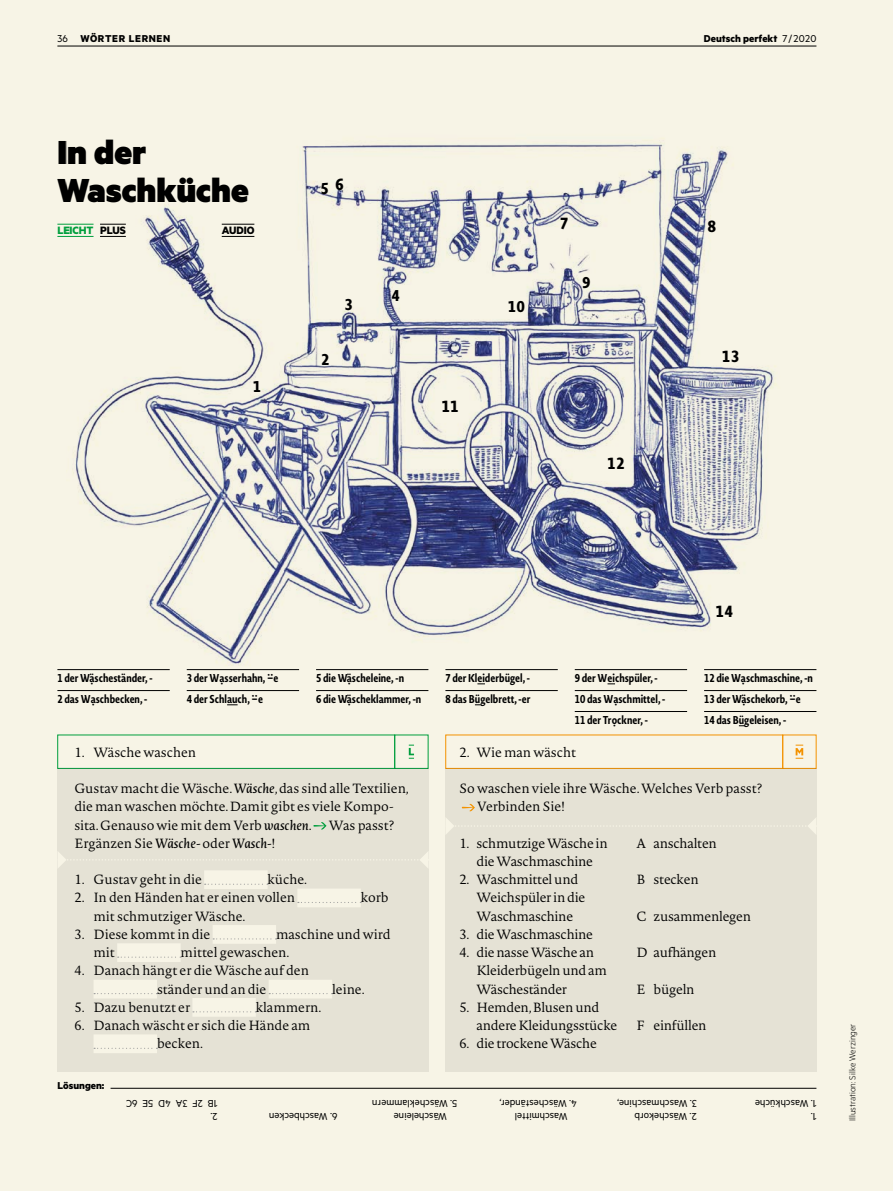
<style>
.page{position:relative;width:893px;height:1191px;background:#f7f4e6}
.page>*{position:absolute;margin:0;border:0;box-sizing:border-box;transform-origin:0 0}
.t1{font:900 37.5px/37.5px "Metric";color:#000}
.t2{font:700 21px "Novel Sans Cond Pro";color:#000}
.t3{font:700 20.4px "Novel Sans Cond Pro";color:#000}
.t4{font:300 13.2px/18.3px "Novel Pro";letter-spacing:-.005em;color:#000}
.t5{font:700 12px "Metric";letter-spacing:-.005em;color:#009e3d}
.t6{font:700 12px "Metric";letter-spacing:-.005em;color:#000}
.t7{font:700 11.25px/21px "Novel Sans Cond Glos";color:#000}
.t8{font:11.25px "Metric";color:#000}
.t9{font:700 11.25px "Metric";color:#000}
.t10{font:700 11.25px "Metric";letter-spacing:.06em;color:#000}
.t11{font:300 9.75px "Metric";color:#000}
.s1{font-weight:400}
.s2{color:#000}
.s3{font-family:"Novel Sans Cond Pro"}
.s4{font-weight:400;font-style:italic}
</style>
<div class="page">
<hr style="left:57px;top:46px;width:759px;height:1px;background:#000">
<svg style="left:796px;top:745px;width:7px;height:14px"></svg>
<svg style="left:409px;top:745px;width:5px;height:14px"></svg>
<div style="left:445px;top:768px;width:371px;height:303px;background:#e5e2d5"></div>
<svg style="left:445px;top:817px;width:372px;height:18px"></svg>
<div style="left:57px;top:768px;width:371px;height:303px;background:#e5e2d5"></div>
<svg style="left:462px;top:804px;width:13px;height:7px"></svg>
<hr style="left:111px;top:1088px;width:705px;height:1px;background:#000">
<div style="left:204px;top:870px;width:64px;height:19px;background:#f7f4e6"></div>
<div style="left:297px;top:888px;width:64px;height:19px;background:#f7f4e6"></div>
<div style="left:213px;top:925px;width:63px;height:18px;background:#f7f4e6"></div>
<div style="left:117px;top:943px;width:64px;height:19px;background:#f7f4e6"></div>
<div style="left:94px;top:979px;width:63px;height:19px;background:#f7f4e6"></div>
<div style="left:269px;top:979px;width:63px;height:19px;background:#f7f4e6"></div>
<div style="left:192px;top:998px;width:64px;height:18px;background:#f7f4e6"></div>
<div style="left:94px;top:1034px;width:63px;height:19px;background:#f7f4e6"></div>
<svg style="left:313px;top:822px;width:14px;height:7px"></svg>
<svg style="left:205px;top:883px;width:63px;height:1px"></svg>
<svg style="left:298px;top:902px;width:63px;height:1px"></svg>
<svg style="left:213px;top:938px;width:64px;height:1px"></svg>
<svg style="left:118px;top:956px;width:63px;height:1px"></svg>
<svg style="left:94px;top:993px;width:63px;height:1px"></svg>
<svg style="left:269px;top:993px;width:64px;height:1px"></svg>
<svg style="left:193px;top:1011px;width:63px;height:1px"></svg>
<svg style="left:94px;top:1047px;width:63px;height:1px"></svg>
<hr style="left:57px;top:236px;width:37px;height:1px;background:#009e3d">
<hr style="left:57px;top:224px;width:37px;height:1px;background:#009e3d">
<img style="left:66px;top:142px;width:751px;height:528px">
<hr style="left:57px;top:669px;width:113px;height:1px;background:#000">
<hr style="left:57px;top:690px;width:113px;height:1px;background:#000">
<hr style="left:187px;top:669px;width:112px;height:1px;background:#000">
<hr style="left:187px;top:690px;width:112px;height:1px;background:#000">
<hr style="left:316px;top:669px;width:112px;height:1px;background:#000">
<hr style="left:316px;top:690px;width:112px;height:1px;background:#000">
<hr style="left:445px;top:669px;width:113px;height:1px;background:#000">
<hr style="left:445px;top:690px;width:113px;height:1px;background:#000">
<hr style="left:575px;top:669px;width:112px;height:1px;background:#000">
<hr style="left:575px;top:690px;width:112px;height:1px;background:#000">
<hr style="left:575px;top:711px;width:112px;height:1px;background:#000">
<hr style="left:704px;top:669px;width:112px;height:1px;background:#000">
<hr style="left:704px;top:690px;width:112px;height:1px;background:#000">
<hr style="left:704px;top:711px;width:112px;height:1px;background:#000">
<svg style="left:58px;top:852px;width:371px;height:17px"></svg>
<p class="t10" style="left:57px;top:32px;width:114px"><span class="s1">36</span> WÖRTER LERNEN</p>
<h1 class="t1" style="left:57px;top:133px;width:193px">In der<br>Waschküche</h1>
<p class="t5" style="left:57px;top:223px;width:70px">LEICHT <span class="s2">PLUS</span></p>
<p class="t6" style="left:222px;top:223px;width:34px">AUDIO</p>
<h3 class="t3" style="left:253px;top:369px;width:10px">1</h3>
<p class="t9" style="left:704px;top:32px;width:114px">Deutsch perfekt <span class="s1">7/2020</span></p>
<h2 class="t2" style="left:335px;top:167px;width:10px">6</h2>
<h3 class="t3" style="left:320px;top:171px;width:10px">5</h3>
<h3 class="t3" style="left:345px;top:287px;width:10px">3</h3>
<h3 class="t3" style="left:321px;top:342px;width:10px">2</h3>
<h3 class="t3" style="left:392px;top:278px;width:10px">4</h3>
<h2 class="t2" style="left:441px;top:389px;width:19px">11</h2>
<h3 class="t3" style="left:508px;top:289px;width:19px">10</h3>
<h2 class="t2" style="left:560px;top:206px;width:10px">7</h2>
<h2 class="t2" style="left:707px;top:209px;width:10px">8</h2>
<h3 class="t3" style="left:582px;top:266px;width:10px">9</h3>
<h2 class="t2" style="left:722px;top:338px;width:19px">13</h2>
<h2 class="t2" style="left:607px;top:446px;width:19px">12</h2>
<h2 class="t2" style="left:715px;top:594px;width:19px">14</h2>
<p class="t7" style="left:57px;top:667px;width:97px">1 der Wæscheständer, -<br>2 das W„schbecken, -</p>
<p class="t7" style="left:187px;top:667px;width:93px">3 der W„sserhahn, ¿e<br>4 der Schl<span class="s3">au</span>ch, ¿e</p>
<p class="t7" style="left:316px;top:667px;width:107px">5 die Wæscheleine, -n<br>6 die Wæscheklammer, -n</p>
<p class="t7" style="left:445px;top:667px;width:87px">7 der Kl<span class="s3">ei</span>derbügel, -<br>8 das B<span class="s3">ü</span>gelbrett, -er</p>
<p class="t7" style="left:575px;top:667px;width:92px">9 der W<span class="s3">ei</span>chspüler, -<br>10 das W„schmittel, -<br>11 der Tr¶ckner, -</p>
<p class="t7" style="left:704px;top:667px;width:110px">12 die W„schmaschine, -n<br>13 der Wæschekorb, ¿e<br>14 das B<span class="s3">ü</span>geleisen, -</p>
<p class="t4" style="left:74px;top:742px;width:123px">1. Wäsche waschen</p>
<p class="t4" style="left:74px;top:778px;width:336px">Gustav macht die Wäsche. <span class="s4">Wäsche</span>, das sind alle Textilien, die man waschen möchte. Damit gibt es viele Kompo&shy;sita. Genauso wie mit dem Verb <span class="s4">waschen</span>.</p>
<p class="t4" style="left:329px;top:815px;width:67px">Was passt?</p>
<p class="t4" style="left:74px;top:833px;width:202px">Ergänzen Sie <span class="s4">Wäsche-</span> oder <span class="s4">Wasch-</span>!</p>
<p class="t4" style="left:74px;top:870px;width:129px">1. Gustav geht in die</p>
<p class="t4" style="left:268px;top:870px;width:41px">küche.</p>
<p class="t4" style="left:74px;top:888px;width:222px">2. In den Händen hat er einen vollen</p>
<p class="t4" style="left:361px;top:888px;width:29px">korb</p>
<p class="t4" style="left:94px;top:906px;width:153px">mit schmutziger Wäsche.</p>
<p class="t4" style="left:74px;top:924px;width:137px">3. Diese kommt in die</p>
<p class="t4" style="left:276px;top:924px;width:116px">maschine und wird</p>
<p class="t4" style="left:94px;top:943px;width:23px">mit</p>
<p class="t4" style="left:181px;top:943px;width:110px">mittel gewaschen.</p>
<p class="t4" style="left:157px;top:961px;width:153px;text-indent:-83px">4. Danach hängt er die Wäsche auf den ständer und an die</p>
<p class="t4" style="left:332px;top:979px;width:34px">leine.</p>
<p class="t4" style="left:74px;top:997px;width:117px">5. Dazu benutzt er</p>
<p class="t4" style="left:256px;top:997px;width:67px">klammern.</p>
<p class="t4" style="left:157px;top:1015px;width:155px;text-indent:-83px">6. Danach wäscht er sich die Hände am becken.</p>
<p class="t9" style="left:57px;top:1078px;width:49px">Lösungen:</p>
<p class="t4" style="left:460px;top:742px;width:118px">2. Wie man wäscht</p>
<p class="t4" style="left:477px;top:778px;width:287px;text-indent:-18px">So waschen viele ihre Wäsche. Welches Verb passt?<br>Verbinden Sie!</p>
<p class="t4" style="left:460px;top:833px;width:150px;text-align:center">1. schmutzige Wäsche in die Waschmaschine</p>
<p class="t4" style="left:477px;top:870px;width:110px;text-indent:-17px">2. Waschmittel und<br>Weichspüler in die<br>Waschmaschine</p>
<p class="t4" style="left:460px;top:924px;width:135px">3. die Waschmaschine</p>
<p class="t4" style="left:477px;top:943px;width:132px;text-indent:-17px">4. die nasse Wäsche an<br>Kleiderbügeln und am<br>Wäscheständer</p>
<p class="t4" style="left:477px;top:997px;width:142px;text-indent:-17px">5. Hemden, Blusen und andere Kleidungsstücke</p>
<p class="t4" style="left:460px;top:1034px;width:139px">6. die trockene Wäsche</p>
<p class="t4" style="left:637px;top:833px;width:82px">A anschalten</p>
<p class="t4" style="left:637px;top:870px;width:64px">B stecken</p>
<p class="t4" style="left:637px;top:906px;width:116px">C zusammenlegen</p>
<p class="t4" style="left:637px;top:943px;width:81px">D aufhängen</p>
<p class="t4" style="left:637px;top:979px;width:59px">E bügeln</p>
<p class="t4" style="left:637px;top:1015px;width:72px">F einfüllen</p>
<p class="t8" style="left:218px;top:1110px;width:93px;rotate:-180deg">1B 2F 3A 4D 5E 6C</p>
<p class="t8" style="left:218px;top:1122px;width:9px;rotate:-180deg">2.</p>
<p class="t8" style="left:337px;top:1122px;width:70px;rotate:-180deg">6. Waschbecken</p>
<p class="t8" style="left:457px;top:1110px;width:86px;rotate:-180deg">5. Wäscheklammern</p>
<p class="t8" style="left:447px;top:1122px;width:55px;rotate:-180deg">Wäscheleine</p>
<p class="t8" style="left:577px;top:1110px;width:79px;rotate:-180deg">4. Wäscheständer,</p>
<p class="t8" style="left:568px;top:1122px;width:54px;rotate:-180deg">Waschmittel</p>
<p class="t8" style="left:697px;top:1110px;width:81px;rotate:-180deg">3. Waschmaschine,</p>
<p class="t8" style="left:697px;top:1122px;width:64px;rotate:-180deg">2. Wäschekorb</p>
<p class="t8" style="left:816px;top:1110px;width:63px;rotate:-180deg">1. Waschküche</p>
<p class="t8" style="left:816px;top:1122px;width:7px;rotate:-180deg">1.</p>
<p class="t11" style="left:847px;top:1121px;width:99px;rotate:-90deg">Illustration: Silke Werzinger</p>
</div>
